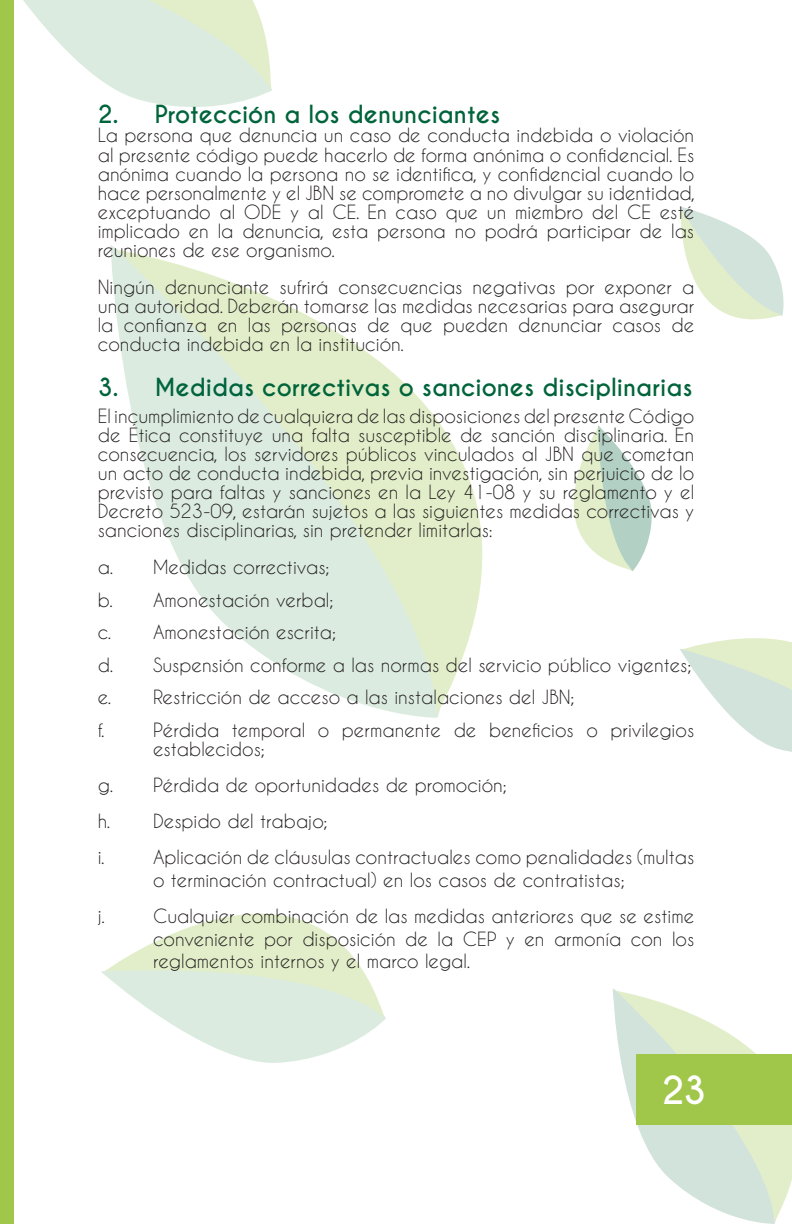
<style>
.page{position:relative;width:792px;height:1224px;background:#fff}
.page>*{position:absolute;margin:0;border:0;box-sizing:border-box;transform-origin:0 0}
.t1{font:700 36.4px "Caviar Dreams";color:#fff}
.t2{font:700 23.4px "Caviar Dreams";color:#00643b}
.t3{font:18.4px/19px "Caviar Dreams";color:#231f20;text-align:justify}
</style>
<div class="page">
<svg style="left:117px;top:250px;width:366px;height:465px"></svg>
<svg style="left:616px;top:991px;width:176px;height:232px"></svg>
<svg style="left:23px;top:0;width:249px;height:107px"></svg>
<svg style="left:101px;top:971px;width:285px;height:92px"></svg>
<svg style="left:105px;top:913px;width:280px;height:105px"></svg>
<svg style="left:680px;top:638px;width:112px;height:114px"></svg>
<svg style="left:573px;top:425px;width:79px;height:146px"></svg>
<svg style="left:680px;top:206px;width:104px;height:114px"></svg>
<div style="left:0;top:0;width:14px;height:1224px;background:#a0c74a"></div>
<div style="left:636px;top:1055px;width:156px;height:70px;background:#a0c74a"></div>
<p class="t2" style="left:98px;top:100px;width:404px">2. Protección a los denunciantes</p>
<p class="t3" style="left:98px;top:126px;width:599px">La persona que denuncia un caso de conducta indebida o violación al presente código puede hacerlo de forma anónima o confidencial. Es anónima cuando la persona no se identifica, y confidencial cuando lo hace personalmente y el JBN se compromete a no divulgar su identidad, exceptuando al ODE y al CE. En caso que un miembro del CE esté implicado en la denuncia, esta persona no podrá participar de las reuniones de ese organismo.</p>
<p class="t3" style="left:98px;top:277px;width:598px">Ningún denunciante sufrirá consecuencias negativas por exponer a una autoridad. Deberán tomarse las medidas necesarias para asegurar la confianza en las personas de que pueden denunciar casos de conducta indebida en la institución.</p>
<p class="t2" style="left:98px;top:373px;width:596px">3. Medidas correctivas o sanciones disciplinarias</p>
<p class="t3" style="left:98px;top:406px;width:598px">El incumplimiento de cualquiera de las disposiciones del presente Código de Ética constituye una falta susceptible de sanción disciplinaria. En consecuencia, los servidores públicos vinculados al JBN que cometan un acto de conducta indebida, previa investigación, sin perjuicio de lo previsto para faltas y sanciones en la Ley 41-08 y su reglamento y el Decreto 523-09, estarán sujetos a las siguientes medidas correctivas y sanciones disciplinarias, sin pretender limitarlas:</p>
<p class="t3" style="left:98px;top:551px;width:596px;line-height:32.4px;text-align:left">a. Medidas correctivas;<br>b. Amonestación verbal;<br>c. Amonestación escrita;<br>d. Suspensión conforme a las normas del servicio público vigentes; e. Restricción de acceso a las instalaciones del JBN;<br>f.</p>
<p class="t3" style="left:153px;top:720px;width:543px">Pérdida temporal o permanente de beneficios o privilegios establecidos;</p>
<p class="t3" style="left:98px;top:766px;width:411px;line-height:36.2px;text-align:left">g. Pérdida de oportunidades de promoción; h. Despido del trabajo;<br>i.</p>
<p class="t3" style="left:153px;top:845px;width:543px;line-height:22.8px">Aplicación de cláusulas contractuales como penalidades (multas o terminación contractual) en los casos de contratistas;</p>
<p class="t3" style="left:98px;top:906px;width:9px">j.</p>
<p class="t3" style="left:153px;top:904px;width:543px;line-height:22.8px">Cualquier combinación de las medidas anteriores que se estime conveniente por disposición de la CEP y en armonía con los reglamentos internos y el marco legal.</p>
<h1 class="t1" style="left:661px;top:1068px;width:47px">23</h1>
</div>
